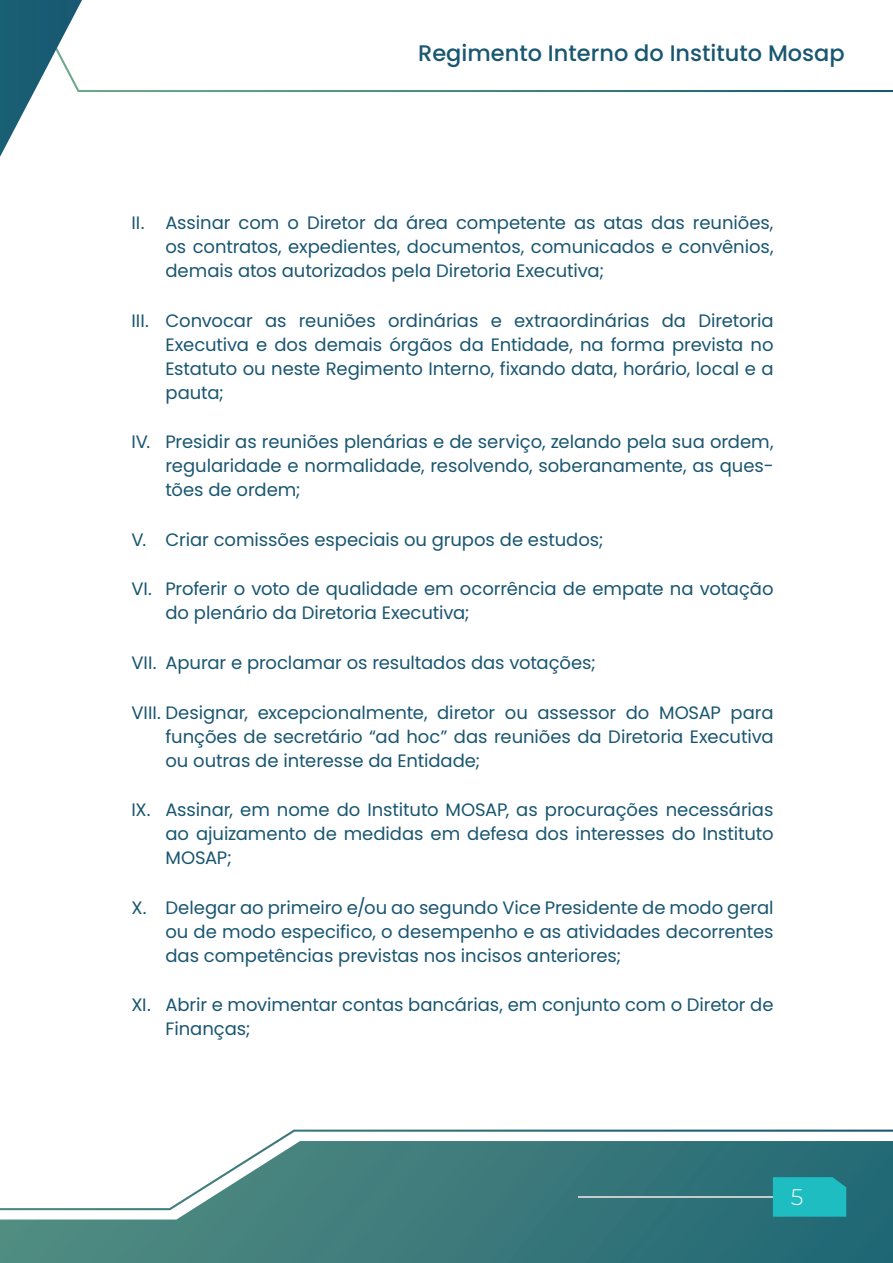
<style>
.page{position:relative;width:893px;height:1263px;background:#fff}
.page>*{position:absolute;margin:0;border:0;box-sizing:border-box;transform-origin:0 0}
.t1{font:500 22.5px "Poppins";color:#195771}
.t2{font:300 22.5px "Montserrat";color:#fff}
.t3{font:18px/24px "Poppins";letter-spacing:-.005em;color:#195671;text-align:justify}
</style>
<div class="page">
<svg style="left:82px;top:90px;width:811px;height:2px;background:#44837e"></svg>
<svg style="left:0;top:0;width:82px;height:156px"></svg>
<svg style="left:276px;top:1129px;width:617px;height:12px"></svg>
<svg style="left:0;top:1141px;width:893px;height:122px"></svg>
<svg style="left:773px;top:1177px;width:73px;height:40px;background:#1ebabe"></svg>
<hr style="left:578px;top:1196px;width:195px;height:2px;background:#c6cbcb">
<p class="t1" style="left:418px;top:40px;width:428px">Regimento Interno do Instituto Mosap</p>
<p class="t3" style="left:165px;top:211px;width:610px;text-indent:-34px">II. Assinar com o Diretor da área competente as atas das reuniões, os contratos, expedientes, documentos, comunicados e convênios, demais atos autorizados pela Diretoria Executiva;</p>
<p class="t3" style="left:165px;top:309px;width:610px;text-indent:-34px">III. Convocar as reuniões ordinárias e extraordinárias da Diretoria Executiva e dos demais órgãos da Entidade, na forma prevista no Estatuto ou neste Regimento Interno, fixando data, horário, local e a pauta;</p>
<p class="t3" style="left:165px;top:430px;width:610px;text-indent:-34px">IV. Presidir as reuniões plenárias e de serviço, zelando pela sua ordem, regularidade e normalidade, resolvendo, soberanamente, as ques&shy;tões de ordem;</p>
<p class="t3" style="left:131px;top:528px;width:474px">V. Criar comissões especiais ou grupos de estudos;</p>
<p class="t3" style="left:165px;top:577px;width:610px;text-indent:-34px">VI. Proferir o voto de qualidade em ocorrência de empate na votação do plenário da Diretoria Executiva;</p>
<p class="t3" style="left:131px;top:651px;width:466px">VII. Apurar e proclamar os resultados das votações;</p>
<p class="t3" style="left:165px;top:700px;width:610px;text-indent:-34px">VIII. Designar, excepcionalmente, diretor ou assessor do MOSAP para funções de secretário “ad hoc” das reuniões da Diretoria Executiva ou outras de interesse da Entidade;</p>
<p class="t3" style="left:165px;top:798px;width:610px;text-indent:-34px">IX. Assinar, em nome do Instituto MOSAP, as procurações necessárias ao ajuizamento de medidas em defesa dos interesses do Instituto MOSAP;</p>
<p class="t3" style="left:165px;top:895px;width:610px;text-indent:-34px">X. Delegar ao primeiro e/ou ao segundo Vice Presidente de modo geral ou de modo especifico, o desempenho e as atividades decorrentes das competências previstas nos incisos anteriores;</p>
<p class="t3" style="left:165px;top:993px;width:610px;text-indent:-34px">XI. Abrir e movimentar contas bancárias, em conjunto com o Diretor de<br>Finanças;</p>
<p class="t2" style="left:791px;top:1181px;width:14px">5</p>
</div>
